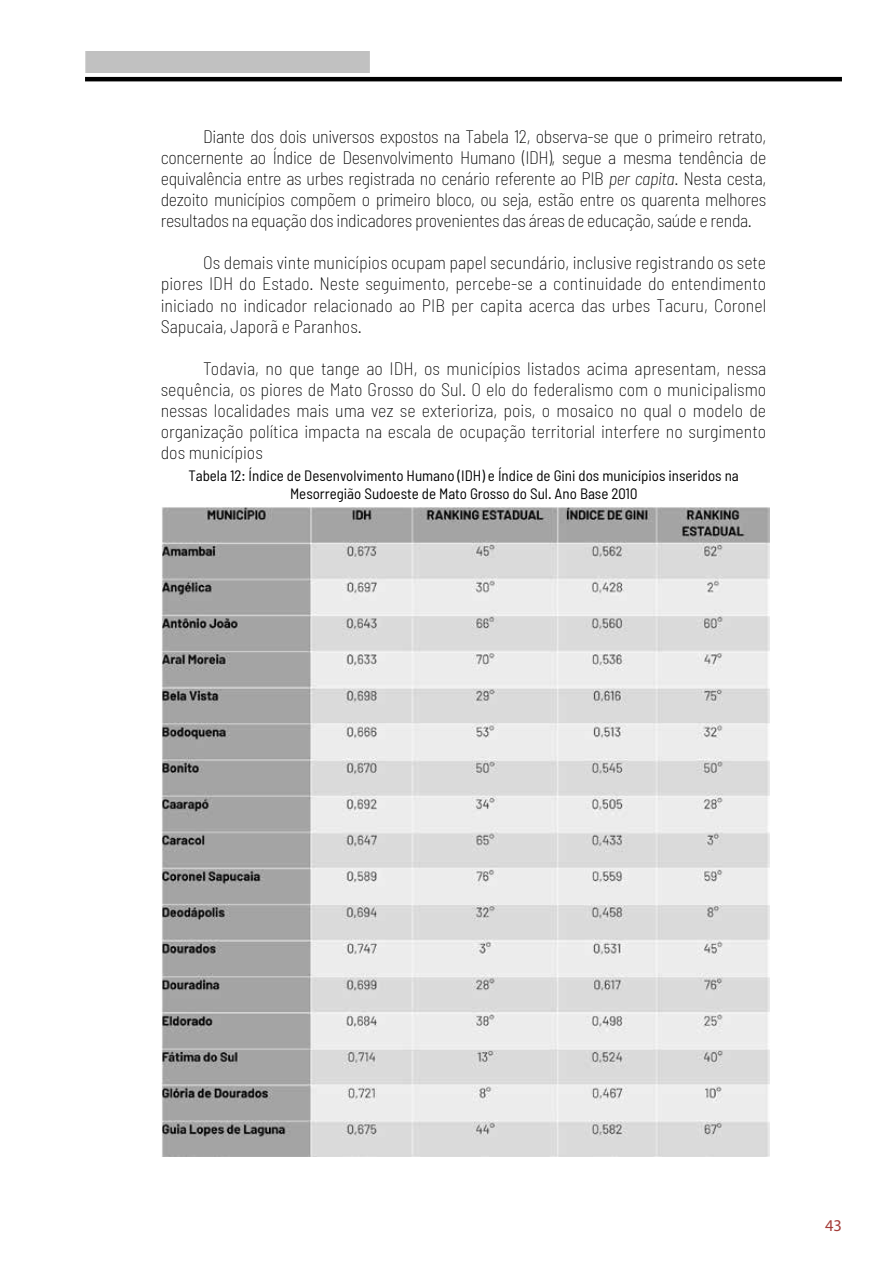
<style>
.page{position:relative;width:893px;height:1263px;background:#fff}
.page>*{position:absolute;margin:0;border:0;box-sizing:border-box;transform-origin:0 0}
.t1{font:200 semi-condensed 18px/21px "Barlow";color:#000;text-align:justify}
.t2{font:16.5px "Myriad Pro";color:#a53c38}
.t3{font:semi-condensed 15px/18px "Barlow";color:#000;text-align:center}
.s1{font-style:italic}
</style>
<div class="page">
<img style="left:161px;top:507px;width:608px;height:650px">
<hr style="left:85px;top:77px;width:757px;height:4px;background:#000">
<p class="t1" style="left:161px;top:126px;width:607px;text-indent:43px">Diante dos dois universos expostos na Tabela 12, observa-se que o primeiro retrato, concernente ao Índice de Desenvolvimento Humano (IDH), segue a mesma tendência de equivalência entre as urbes registrada no cenário referente ao PIB <span class="s1">per capita</span>. Nesta cesta, dezoito municípios compõem o primeiro bloco, ou seja, estão entre os quarenta melhores resultados na equação dos indicadores provenientes das áreas de educação, saúde e renda.</p>
<p class="t1" style="left:161px;top:252px;width:607px;text-indent:43px">Os demais vinte municípios ocupam papel secundário, inclusive registrando os sete piores IDH do Estado. Neste seguimento, percebe-se a continuidade do entendimento iniciado no indicador relacionado ao PIB per capita acerca das urbes Tacuru, Coronel Sapucaia, Japorã e Paranhos.</p>
<p class="t1" style="left:161px;top:357px;width:607px;text-indent:43px">Todavia, no que tange ao IDH, os municípios listados acima apresentam, nessa sequência, os piores de Mato Grosso do Sul. O elo do federalismo com o municipalismo nessas localidades mais uma vez se exterioriza, pois, o mosaico no qual o modelo de organização política impacta na escala de ocupação territorial interfere no surgimento dos municípios</p>
<p class="t3" style="left:189px;top:466px;width:552px">Tabela 12: Índice de Desenvolvimento Humano (IDH) e Índice de Gini dos municípios inseridos na<br>Mesorregião Sudoeste de Mato Grosso do Sul. Ano Base 2010</p>
<p class="t2" style="left:825px;top:1215px;width:18px">43</p>
</div>
